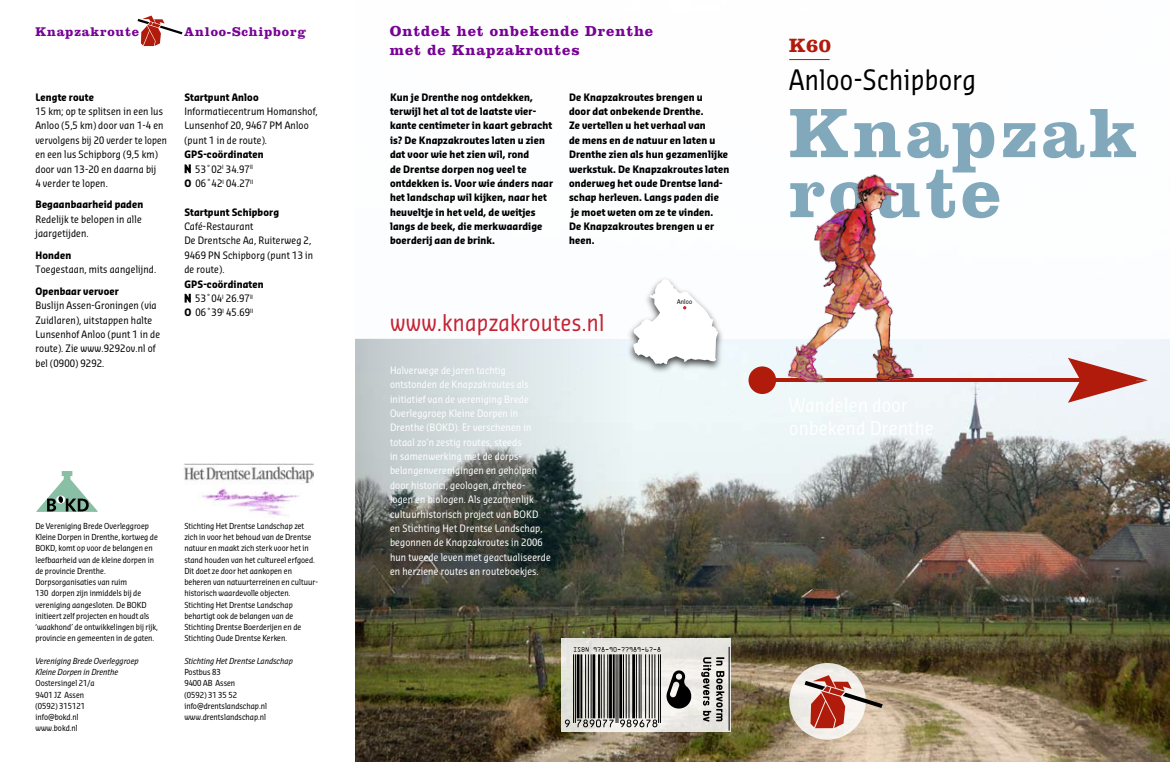
<style>
.page{position:relative;width:1170px;height:762px;background:#fff}
.page>*{position:absolute;margin:0;border:0;box-sizing:border-box;transform-origin:0 0}
.t1{font:700 72.5px/60px "Clarendon";letter-spacing:.05em;color:#81a8bb}
.t2{font:27.5px "Sansa Con";letter-spacing:.015em;color:#000}
.t3{font:22.5px "Sansa Con";letter-spacing:.015em;color:#c52232}
.t4{font:700 20px "Clarendon";color:#b01b0b}
.t5{font:700 15px/18.8px "Clarendon";letter-spacing:.06em;color:#770294}
.t6{font:700 13.12px "Clarendon";letter-spacing:.06em;color:#770294}
.t7{font:700 10px/14.4px "Sansa Con";letter-spacing:.015em;color:#000}
.t8{font:10px/14.4px "Sansa Con";letter-spacing:.015em;color:#000}
.t9{font:10px/14.4px "Sansa Con";letter-spacing:.015em;color:#fff}
.t10{font:8.12px/11.2px "Sansa Con";color:#000}
.t11{font:italic 8.12px/11.2px "Sansa Con";color:#000}
.t12{font:6.25px "Sansa Con";letter-spacing:.015em;color:#000}
.s1{font-weight:700}
</style>
<div class="page">
<img style="left:355px;top:338px;width:814px;height:424px">
<svg style="left:184px;top:164px;width:7px;height:10px"></svg>
<svg style="left:184px;top:293px;width:7px;height:10px"></svg>
<svg style="left:561px;top:638px;width:170px;height:94px;background:#d7d6d1"></svg>
<svg style="left:665px;top:669px;width:27px;height:41px"></svg>
<svg style="left:701px;top:657px;width:23px;height:65px"></svg>
<hr style="left:728px;top:647px;width:1px;height:83px;background:#000">
<svg style="left:137px;top:16px;width:45px;height:30px"></svg>
<svg style="left:37px;top:471px;width:61px;height:40px"></svg>
<img style="left:183px;top:463px;width:130px;height:54px">
<div style="left:625px;top:275px;width:100px;height:100px;background:#000;opacity:.75"></div>
<svg style="left:632px;top:277px;width:86px;height:87px"></svg>
<div style="left:789px;top:663px;width:76px;height:76px;background:#f0ede9;border-radius:50%"></div>
<hr style="left:789px;top:59px;width:40px;height:1px;background:#b01b0b">
<div style="left:748px;top:366px;width:28px;height:28px;background:#b01b0b;border-radius:50%"></div>
<svg style="left:1067px;top:358px;width:80px;height:45px"></svg>
<svg style="left:804px;top:675px;width:78px;height:53px"></svg>
<hr style="left:756px;top:378px;width:379px;height:4px;background:#b01b0b">
<img style="left:777px;top:174px;width:141px;height:215px">
<svg style="left:573px;top:647px;width:87px;height:5px"></svg>
<svg style="left:565px;top:719px;width:5px;height:8px"></svg>
<hr style="left:573px;top:654px;width:1px;height:69px;background:#000">
<hr style="left:575px;top:654px;width:1px;height:69px;background:#000">
<hr style="left:576px;top:654px;width:3px;height:64px;background:#000">
<hr style="left:580px;top:654px;width:2px;height:64px;background:#000">
<hr style="left:585px;top:654px;width:1px;height:64px;background:#000">
<hr style="left:588px;top:654px;width:1px;height:64px;background:#000">
<hr style="left:590px;top:654px;width:1px;height:64px;background:#000">
<hr style="left:592px;top:654px;width:3px;height:64px;background:#000">
<hr style="left:598px;top:654px;width:2px;height:64px;background:#000">
<hr style="left:600px;top:654px;width:1px;height:64px;background:#000">
<hr style="left:603px;top:654px;width:1px;height:64px;background:#000">
<hr style="left:607px;top:654px;width:1px;height:64px;background:#000">
<svg style="left:577px;top:719px;width:36px;height:8px"></svg>
<hr style="left:609px;top:654px;width:3px;height:64px;background:#000">
<hr style="left:612px;top:654px;width:2px;height:64px;background:#000">
<hr style="left:615px;top:654px;width:1px;height:69px;background:#000">
<hr style="left:617px;top:654px;width:1px;height:69px;background:#000">
<hr style="left:619px;top:654px;width:3px;height:64px;background:#000">
<hr style="left:623px;top:654px;width:1px;height:64px;background:#000">
<hr style="left:625px;top:654px;width:1px;height:64px;background:#000">
<hr style="left:628px;top:654px;width:1px;height:64px;background:#000">
<hr style="left:632px;top:654px;width:3px;height:64px;background:#000">
<hr style="left:636px;top:654px;width:1px;height:64px;background:#000">
<hr style="left:638px;top:654px;width:1px;height:64px;background:#000">
<hr style="left:640px;top:654px;width:1px;height:64px;background:#000">
<hr style="left:645px;top:654px;width:1px;height:64px;background:#000">
<hr style="left:649px;top:654px;width:1px;height:64px;background:#000">
<svg style="left:620px;top:719px;width:37px;height:8px"></svg>
<hr style="left:651px;top:654px;width:1px;height:64px;background:#000">
<hr style="left:654px;top:654px;width:1px;height:64px;background:#000">
<hr style="left:658px;top:654px;width:1px;height:69px;background:#000">
<hr style="left:660px;top:654px;width:1px;height:69px;background:#000">
<h3 class="t6" style="left:35px;top:24px;width:105px">Knapzakroute</h3>
<h3 class="t6" style="left:184px;top:24px;width:123px">Anloo-Schipborg</h3>
<h3 class="t5" style="left:390px;top:21px;width:265px">Ontdek het onbekende Drenthe met de Knapzakroutes</h3>
<p class="t7" style="left:390px;top:89px;width:165px">Kun je Drenthe nog ontdekken, terwijl het al tot de laatste vier&shy;kante centimeter in kaart gebracht is? De Knapzakroutes laten u zien dat voor wie het zien wil, rond<br>de Drentse dorpen nog veel te ontdekken is. Voor wie ánders naar het landschap wil kijken, naar het heuveltje in het veld, de weitjes langs de beek, die merkwaardige boerderij aan de brink.</p>
<p class="t7" style="left:569px;top:89px;width:162px">De Knapzakroutes brengen u<br>door dat onbekende Drenthe.<br>Ze vertellen u het verhaal van<br>de mens en de natuur en laten u<br>Drenthe zien als hun gezamenlijke werkstuk. De Knapzakroutes laten onderweg het oude Drentse land&shy;schap herleven. Langs paden die je moet weten om ze te vinden.<br>De Knapzakroutes brengen u er heen.</p>
<p class="t7" style="left:184px;top:89px;width:76px">Startpunt Anloo</p>
<p class="t8" style="left:184px;top:104px;width:135px">Informatiecentrum Homanshof,<br>Lunsenhof 20, 9467 PM Anloo (punt 1 in de route).</p>
<p class="t7" style="left:184px;top:147px;width:81px">GPS-coördinaten</p>
<p class="t8" style="left:195px;top:161px;width:59px">53˚02<sup>I</sup> 34.97<sup>II</sup></p>
<p class="t8" style="left:184px;top:176px;width:71px"><span class="s1">O</span> 06˚42<sup>I</sup> 04.27<sup>II</sup></p>
<p class="t7" style="left:184px;top:204px;width:96px">Startpunt Schipborg</p>
<p class="t8" style="left:184px;top:219px;width:130px">Café-Restaurant<br>De Drentsche Aa, Ruiterweg 2,<br>9469 PN Schipborg (punt 13 in de route).</p>
<p class="t7" style="left:184px;top:276px;width:81px">GPS-coördinaten</p>
<p class="t8" style="left:195px;top:291px;width:59px">53˚04<sup>I</sup> 26.97<sup>II</sup></p>
<p class="t8" style="left:184px;top:305px;width:71px"><span class="s1">O</span> 06˚39<sup>I</sup> 45.69<sup>II</sup></p>
<p class="t7" style="left:35px;top:89px;width:60px">Lengte route</p>
<p class="t8" style="left:35px;top:104px;width:133px">15 km; op te splitsen in een lus<br>Anloo (5,5 km) door van 1-4 en vervolgens bij 20 verder te lopen en een lus Schipborg (9,5 km) door van 13-20 en daarna bij<br>4 verder te lopen.</p>
<p class="t7" style="left:35px;top:197px;width:109px">Begaanbaarheid paden</p>
<p class="t8" style="left:35px;top:212px;width:108px">Redelijk te belopen in alle jaargetijden.</p>
<p class="t7" style="left:35px;top:247px;width:37px">Honden</p>
<p class="t8" style="left:35px;top:262px;width:122px">Toegestaan, mits aangelijnd.</p>
<p class="t7" style="left:35px;top:283px;width:85px">Openbaar vervoer</p>
<p class="t8" style="left:35px;top:298px;width:126px">Buslijn Assen-Groningen (via<br>Zuidlaren), uitstappen halte<br>Lunsenhof Anloo (punt 1 in de route). Zie www.9292ov.nl of bel (0900) 9292.</p>
<p class="t12" style="left:677px;top:298px;width:16px">Anloo</p>
<h3 class="t3" style="left:390px;top:308px;width:216px">www.knapzakroutes.nl</h3>
<p class="t9" style="left:390px;top:363px;width:162px">Halverwege de jaren tachtig ontstonden de Knapzakroutes als initiatief van de vereniging Brede Overleggroep Kleine Dorpen in Drenthe (BOKD). Er verschenen in totaal zo’n zestig routes, steeds<br>in samenwerking met de dorps&shy;belangenverenigingen en geholpen door historici, geologen, archeo-<br>logen en biologen. Als gezamenlijk cultuurhistorisch project van BOKD en Stichting Het Drentse Landschap, begonnen de Knapzakroutes in 2006 hun tweede leven met geactualiseerde en herziene routes en routeboekjes.</p>
<p class="t10" style="left:35px;top:520px;width:124px">De Vereniging Brede Overleggroep Kleine Dorpen in Drenthe, kortweg de BOKD, komt op voor de belangen en leefbaarheid van de kleine dorpen in de provincie Drenthe.<br>Dorpsorganisaties van ruim<br>130 dorpen zijn inmiddels bij de vereniging aangesloten. De BOKD initieert zelf projecten en houdt als ‘waakhond’ de ontwikkelingen bij rijk, provincie en gemeenten in de gaten.</p>
<p class="t11" style="left:35px;top:655px;width:105px">Vereniging Brede Overleggroep<br>Kleine Dorpen in Drenthe</p>
<p class="t10" style="left:35px;top:677px;width:61px">Oostersingel 21/a<br>9401 JZ Assen (0592) 315121 info@bokd.nl www.bokd.nl</p>
<p class="t10" style="left:184px;top:520px;width:135px">Stichting Het Drentse Landschap zet zich in voor het behoud van de Drentse natuur en maakt zich sterk voor het in stand houden van het cultureel erfgoed.<br>Dit doet ze door het aankopen en beheren van natuurterreinen en cultuur&shy;historisch waardevolle objecten.<br>Stichting Het Drentse Landschap behartigt ook de belangen van de Stichting Drentse Boerderijen en de Stichting Oude Drentse Kerken.</p>
<p class="t11" style="left:184px;top:655px;width:110px">Stichting Het Drentse Landschap</p>
<p class="t10" style="left:184px;top:666px;width:84px">Postbus 83<br>9400 AB Assen<br>(0592) 31 35 52 info@drentslandschap.nl www.drentslandschap.nl</p>
<h3 class="t4" style="left:789px;top:34px;width:43px">K60</h3>
<h2 class="t2" style="left:789px;top:62px;width:188px">Anloo-Schipborg</h2>
<h1 class="t1" style="left:789px;top:101px;width:349px">Knapzak route</h1>
</div>
